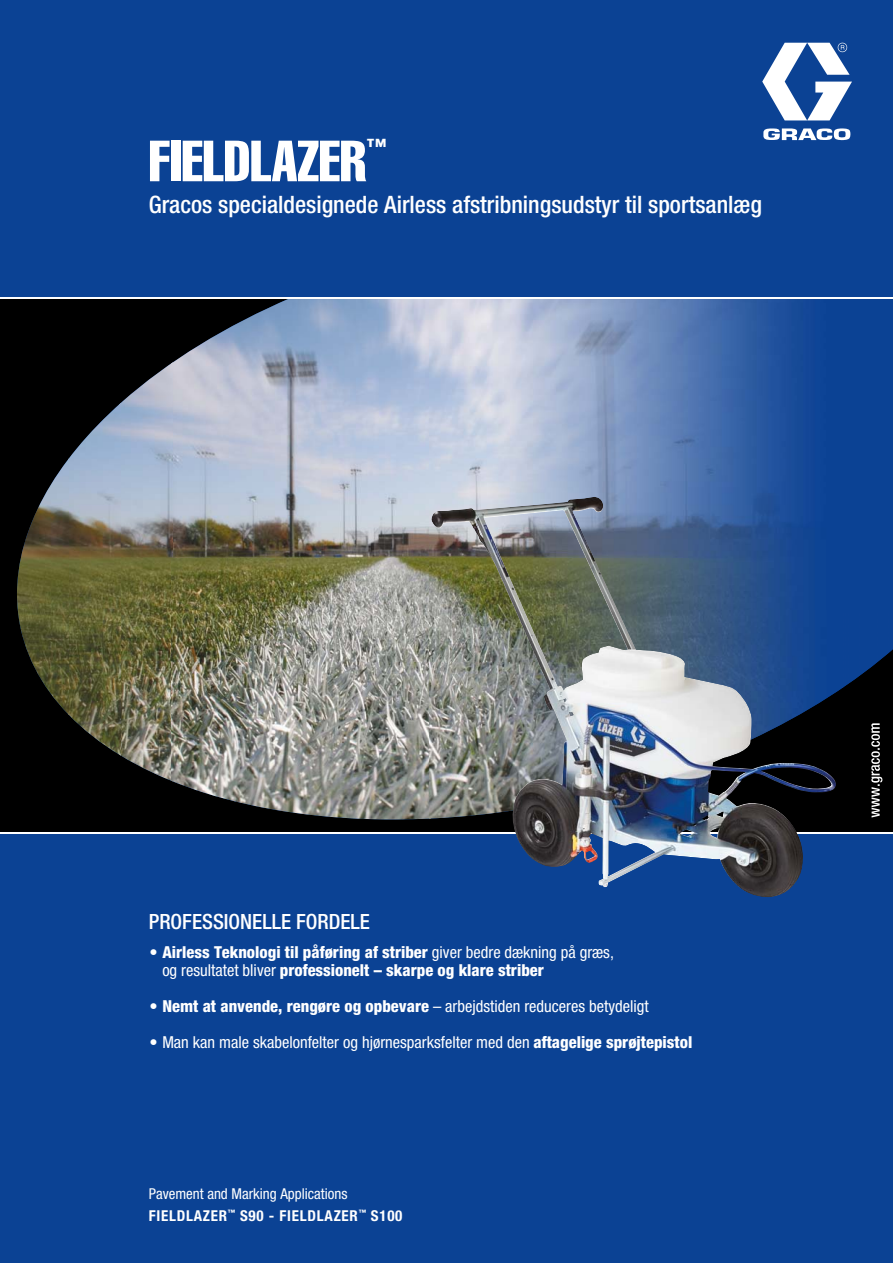
<style>
.page{position:relative;width:893px;height:1263px;background:#fff}
.page>*{position:absolute;margin:0;border:0;box-sizing:border-box;transform-origin:0 0}
.t1{font:57px "Helvetica LT Std Comp";color:#fff}
.t2{font:500 condensed 24px "Helvetica Neue LT Std";color:#fff}
.t3{font:500 condensed 21px "Helvetica Neue LT Std";color:#fff}
.t4{font:19.95px "Helvetica LT Std Comp";color:#fff}
.t5{font:condensed 16.5px "Helvetica Neue LT Std";color:#fff}
.t6{font:800 condensed 16.5px/18px "Helvetica Neue LT Std";color:#fff}
.t7{font:700 condensed 15px "Helvetica Neue LT Std";letter-spacing:.05em;color:#fff}
.t8{font:condensed 15px "Helvetica Neue LT Std";color:#fff}
.s1{font-weight:400}
.s2{font-weight:800}
</style>
<div class="page">
<div style="left:5px;top:299px;width:888px;height:529px;background:#000"></div>
<div style="left:0;top:833px;width:893px;height:430px;background:#0b4294"></div>
<div style="left:0;top:0;width:893px;height:298px;background:#0b4294"></div>
<svg style="left:762px;top:43px;width:90px;height:97px"></svg>
<hr style="left:0;top:833px;width:893px;height:1px;background:#fff">
<svg style="left:871px;top:723px;width:11px;height:94px"></svg>
<img style="left:172px;top:299px;width:516px;height:520px">
<img style="left:688px;top:299px;width:205px;height:311px">
<img style="left:120px;top:361px;width:52px;height:421px">
<img style="left:68px;top:402px;width:52px;height:366px">
<img style="left:17px;top:454px;width:52px;height:261px">
<img style="left:834px;top:610px;width:9px;height:158px">
<img style="left:843px;top:610px;width:50px;height:79px">
<img style="left:431px;top:497px;width:403px;height:400px">
<hr style="left:0;top:297px;width:893px;height:1px;background:#fff">
<h1 class="t1" style="left:149px;top:141px;width:219px">FIELDLAZER</h1>
<p class="t4" style="left:366px;top:139px;width:21px">™</p>
<h2 class="t2" style="left:149px;top:196px;width:615px">Gracos specialdesignede Airless afstribningsudstyr til sportsanlæg</h2>
<p class="t3" style="left:149px;top:914px;width:223px">PROFESSIONELLE FORDELE</p>
<p class="t6" style="left:162px;top:945px;width:453px;text-indent:-13px"><span class="s1">•</span> Airless Teknologi til påføring af striber <span class="s1">giver bedre dækning på græs, og resultatet bliver</span> professionelt – skarpe og klare striber</p>
<p class="t5" style="left:150px;top:1000px;width:501px">• <span class="s2">Nemt at anvende, rengøre og opbevare</span> – arbejdstiden reduceres betydeligt</p>
<p class="t5" style="left:150px;top:1036px;width:544px">• Man kan male skabelonfelter og hjørnesparksfelter med den <span class="s2">aftagelige sprøjtepistol</span></p>
<p class="t8" style="left:149px;top:1188px;width:200px">Pavement and Marking Applications</p>
<p class="t7" style="left:149px;top:1210px;width:255px">FIELDLAZER<sup>™</sup> S90 - FIELDLAZER<sup>™</sup> S100</p>
</div>
